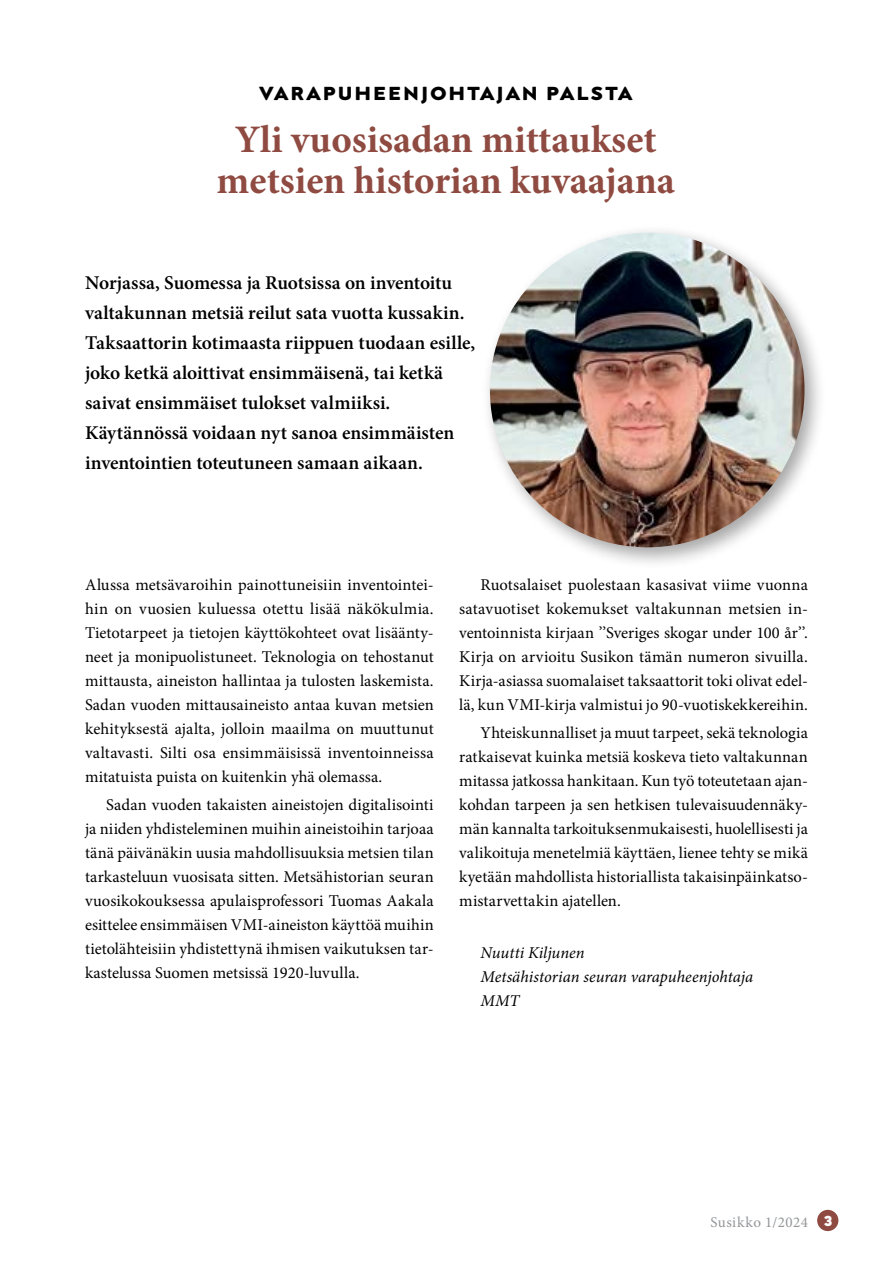
<style>
.page{position:relative;width:893px;height:1263px;background:#fff}
.page>*{position:absolute;margin:0;border:0;box-sizing:border-box;transform-origin:0 0}
.Pääotsikko{font:700 39px/40.5px "Minion Pro";color:#8f4b41;text-align:center}
.Ingrsessi{font:600 19.5px/30px "Minion Pro";color:#000}
.Vihreä_groteski_vers_ots{font:800 19.5px "Neufreit";letter-spacing:.095em;color:#000;scale:1.1 1}
.Leipis_sis{font:16.5px/24px "Minion Pro";letter-spacing:.005em;color:#000;text-align:justify}
.Leipis{font:16.5px/24px "Minion Pro";letter-spacing:.005em;color:#000;text-align:justify}
.Leipis-2{font:italic 16.5px "Minion Pro";color:#000}
.t1{font:15px "Minion Pro";letter-spacing:.035em;color:#939598}
.s1{font-family:"Neufreit";font-weight:800;color:#fff}
</style>
<div class="page">
<div style="left:817px;top:1210px;width:21px;height:21px;background:#8f4b41;border-radius:50%"></div>
<div style="left:481px;top:224px;width:346px;height:346px;background:#000;opacity:.35"></div>
<img style="left:490px;top:233px;width:314px;height:314px;border-radius:157px">
<p class="Vihreä_groteski_vers_ots" style="left:259px;top:81px;width:341px">VARAPUHEENJOHTAJAN PALSTA</p>
<p class="Pääotsikko" style="left:217px;top:119px;width:460px">Yli vuosisadan mittaukset metsien historian kuvaajana</p>
<p class="Ingrsessi" style="left:85px;top:268px;width:392px">Norjassa, Suomessa ja Ruotsissa on inventoitu valtakunnan metsiä reilut sata vuotta kussakin.<br>Taksaattorin kotimaasta riippuen tuodaan esille, joko ketkä aloittivat ensimmäisenä, tai ketkä saivat ensimmäiset tulokset valmiiksi.<br>Käytännössä voidaan nyt sanoa ensimmäisten inventointien toteutuneen samaan aikaan.</p>
<p class="Leipis" style="left:85px;top:572px;width:350px">Alussa metsävaroihin painottuneisiin inventointei&shy;hin on vuosien kuluessa otettu lisää näkökulmia.<br>Tietotarpeet ja tietojen käyttökohteet ovat lisäänty&shy;neet ja monipuolistuneet. Teknologia on tehostanut mittausta, aineiston hallintaa ja tulosten laskemista.<br>Sadan vuoden mittausaineisto antaa kuvan metsien kehityksestä ajalta, jolloin maailma on muuttunut valtavasti. Silti osa ensimmäisissä inventoinneissa mitatuista puista on kuitenkin yhä olemassa.</p>
<p class="Leipis_sis" style="left:85px;top:793px;width:350px;text-indent:21px">Sadan vuoden takaisten aineistojen digitalisointi ja niiden yhdisteleminen muihin aineistoihin tarjoaa tänä päivänäkin uusia mahdollisuuksia metsien tilan tarkasteluun vuosisata sitten. Metsähistorian seuran vuosikokouksessa apulaisprofessori Tuomas Aakala esittelee ensimmäisen VMI-aineiston käyttöä muihin tietolähteisiin yhdistettynä ihmisen vaikutuksen tar&shy;kastelussa Suomen metsissä 1920-luvulla.</p>
<p class="Leipis_sis" style="left:459px;top:572px;width:350px;text-indent:21px">Ruotsalaiset puolestaan kasasivat viime vuonna satavuotiset kokemukset valtakunnan metsien in&shy;ventoinnista kirjaan ’’Sveriges skogar under 100 år’’.<br>Kirja on arvioitu Susikon tämän numeron sivuilla.<br>Kirja-asiassa suomalaiset taksaattorit toki olivat edel&shy;lä, kun VMI-kirja valmistui jo 90-vuotiskekkereihin.</p>
<p class="Leipis_sis" style="left:459px;top:721px;width:350px;text-indent:21px">Yhteiskunnalliset ja muut tarpeet, sekä teknologia ratkaisevat kuinka metsiä koskeva tieto valtakunnan mitassa jatkossa hankitaan. Kun työ toteutetaan ajan&shy;kohdan tarpeen ja sen hetkisen tulevaisuudennäky&shy;män kannalta tarkoituksenmukaisesti, huolellisesti ja valikoituja menetelmiä käyttäen, lienee tehty se mikä kyetään mahdollista historiallista takaisinpäinkatso&shy;mistarvettakin ajatellen.</p>
<p class="Leipis-2" style="left:480px;top:942px;width:106px">Nuutti Kiljunen</p>
<p class="Leipis-2" style="left:480px;top:966px;width:274px">Metsähistorian seuran varapuheenjohtaja</p>
<p class="Leipis-2" style="left:480px;top:990px;width:41px">MMT</p>
<p class="t1" style="left:710px;top:1212px;width:123px">Susikko 1/2024 <span class="s1">3</span></p>
</div>
